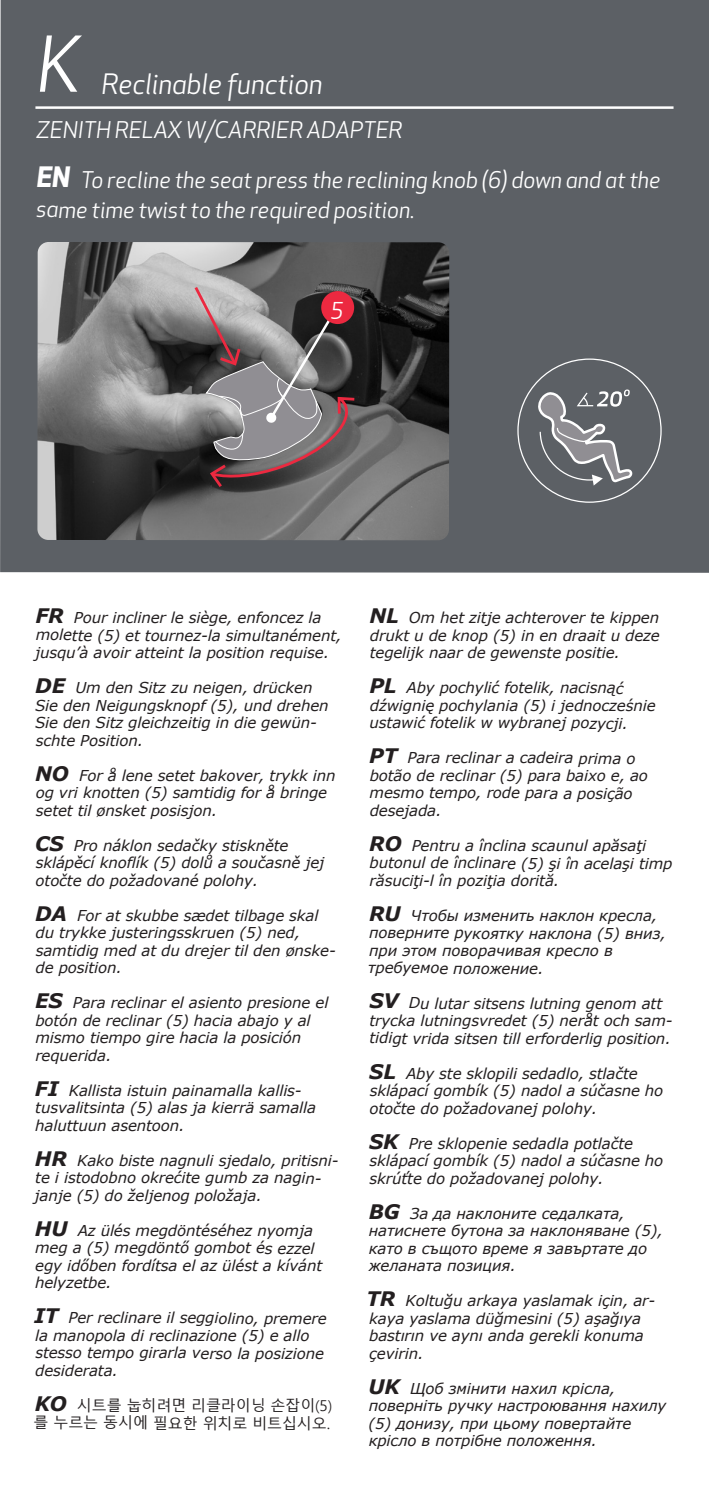
<style>
.page{position:relative;width:709px;height:1489px;background:#fff}
.page>*{position:absolute;margin:0;border:0;box-sizing:border-box;transform-origin:0 0}
.t1{font:italic 75px "Apex New";color:#fff}
.t2{font:italic 27.5px "Apex New";color:#fff}
.brødtekst{font:italic 22.5px/30px "Apex New";color:#fff}
.Landskode{font:italic 15px/17.5px "Verdana";letter-spacing:-.01em;color:#231f20}
.Landskode-2{font:15px/17.5px "Malgun Gothic";letter-spacing:-.01em;color:#231f20}
.s1{font-weight:700;font-size:27.5px}
.s2{font-weight:700;font-size:20px}
.s3{font-family:"Verdana";font-weight:700;font-style:italic;font-size:20px}
</style>
<div class="page">
<div style="left:0;top:0;width:709px;height:572px;background:#5c6065"></div>
<img style="left:37px;top:242px;width:412px;height:298px">
<svg style="left:535px;top:390px;width:96px;height:95px"></svg>
<svg style="left:192px;top:284px;width:164px;height:203px;background:#756f71"></svg>
<div style="left:321px;top:291px;width:33px;height:33px;background:#ec2940;border-radius:50%"></div>
<hr style="left:35px;top:106px;width:638px;height:3px;background:#fff">
<p class="t1" style="left:36px;top:17px;width:46px">K</p>
<p class="t2" style="left:101px;top:67px;width:223px">Reclinable function</p>
<p class="brødtekst" style="left:36px;top:115px;width:368px">ZENITH RELAX W/CARRIER ADAPTER</p>
<p class="brødtekst" style="left:36px;top:164px;width:626px"><span class="s1">EN</span> To recline the seat press the reclining knob (6) down and at the same time twist to the required position.</p>
<p class="brødtekst" style="left:331px;top:293px;width:13px">5</p>
<p class="Landskode" style="left:35px;top:608px;width:308px"><span class="s2">FR</span> Pour incliner le siège, enfoncez la molette (5) et tournez-la simultanément, jusqu’à avoir atteint la position requise.</p>
<p class="Landskode" style="left:35px;top:678px;width:295px"><span class="s2">DE</span> Um den Sitz zu neigen, drücken<br>Sie den Neigungsknopf (5), und drehen<br>Sie den Sitz gleichzeitig in die gewün&shy;schte Position.</p>
<p class="Landskode" style="left:35px;top:766px;width:302px"><span class="s2">NO</span> For å lene setet bakover, trykk inn og vri knotten (5) samtidig for å bringe setet til ønsket posisjon.</p>
<p class="Landskode" style="left:35px;top:836px;width:291px"><span class="s2">CS</span> Pro náklon sedačky stiskněte sklápěcí knoflík (5) dolů a současně jej otočte do požadované polohy.</p>
<p class="Landskode" style="left:35px;top:906px;width:302px"><span class="s2">DA</span> For at skubbe sædet tilbage skal du trykke justeringsskruen (5) ned, samtidig med at du drejer til den ønske&shy;de position.</p>
<p class="Landskode" style="left:35px;top:993px;width:295px"><span class="s2">ES</span> Para reclinar el asiento presione el botón de reclinar (5) hacia abajo y al mismo tiempo gire hacia la posición requerida.</p>
<p class="Landskode" style="left:35px;top:1081px;width:283px"><span class="s2">FI</span> Kallista istuin painamalla kallis&shy;tusvalitsinta (5) alas ja kierrä samalla haluttuun asentoon.</p>
<p class="Landskode" style="left:35px;top:1151px;width:305px"><span class="s2">HR</span> Kako biste nagnuli sjedalo, pritisni&shy;te i istodobno okrećite gumb za nagin&shy;janje (5) do željenog položaja.</p>
<p class="Landskode" style="left:35px;top:1221px;width:289px"><span class="s2">HU</span> Az ülés megdöntéséhez nyomja meg a (5) megdöntő gombot és ezzel egy időben fordítsa el az ülést a kívánt helyzetbe.</p>
<p class="Landskode" style="left:34px;top:1308px;width:294px"><span class="s2">IT</span> Per reclinare il seggiolino, premere la manopola di reclinazione (5) e allo stesso tempo girarla verso la posizione desiderata.</p>
<p class="Landskode-2" style="left:34px;top:1396px;width:300px"><span class="s3">KO</span> 시트를 눕히려면 리클라이닝 손잡이(5) 를 누르는 동시에 필요한 위치로 비트십시오.</p>
<p class="Landskode" style="left:369px;top:609px;width:292px;text-align:justify"><span class="s2">NL</span> Om het zitje achterover te kippen drukt u de knop (5) in en draait u deze tegelijk naar de gewenste positie.</p>
<p class="Landskode" style="left:369px;top:679px;width:288px"><span class="s2">PL</span> Aby pochylić fotelik, nacisnąć dźwignię pochylania (5) i jednocześnie ustawić fotelik w wybranej pozycji.</p>
<p class="Landskode" style="left:369px;top:749px;width:280px"><span class="s2">PT</span> Para reclinar a cadeira prima o botão de reclinar (5) para baixo e, ao mesmo tempo, rode para a posição desejada.</p>
<p class="Landskode" style="left:369px;top:836px;width:305px"><span class="s2">RO</span> Pentru a înclina scaunul apăsaţi butonul de înclinare (5) şi în acelaşi timp răsuciţi-l în poziţia dorită.</p>
<p class="Landskode" style="left:368px;top:906px;width:299px"><span class="s2">RU</span> Чтобы изменить наклон кресла, поверните рукоятку наклона (5) вниз, при этом поворачивая кресло в требуемое положение.</p>
<p class="Landskode" style="left:369px;top:994px;width:305px"><span class="s2">SV</span> Du lutar sitsens lutning genom att trycka lutningsvredet (5) neråt och sam&shy;tidigt vrida sitsen till erforderlig position.</p>
<p class="Landskode" style="left:369px;top:1064px;width:295px"><span class="s2">SL</span> Aby ste sklopili sedadlo, stlačte sklápací gombík (5) nadol a súčasne ho otočte do požadovanej polohy.</p>
<p class="Landskode" style="left:369px;top:1134px;width:295px"><span class="s2">SK</span> Pre sklopenie sedadla potlačte sklápací gombík (5) nadol a súčasne ho skrúťte do požadovanej polohy.</p>
<p class="Landskode" style="left:369px;top:1204px;width:295px"><span class="s2">BG</span> За да наклоните седалката, натиснете бутона за наклоняване (5), като в същото време я завъртате до желаната позиция.</p>
<p class="Landskode" style="left:366px;top:1291px;width:290px"><span class="s2">TR</span> Koltuğu arkaya yaslamak için, ar&shy;kaya yaslama düğmesini (5) aşağıya bastırın ve aynı anda gerekli konuma çevirin.</p>
<p class="Landskode" style="left:368px;top:1379px;width:299px"><span class="s2">UK</span> Щоб змінити нахил крісла, поверніть ручку настроювання нахилу (5) донизу, при цьому повертайте крісло в потрібне положення.</p>
</div>
